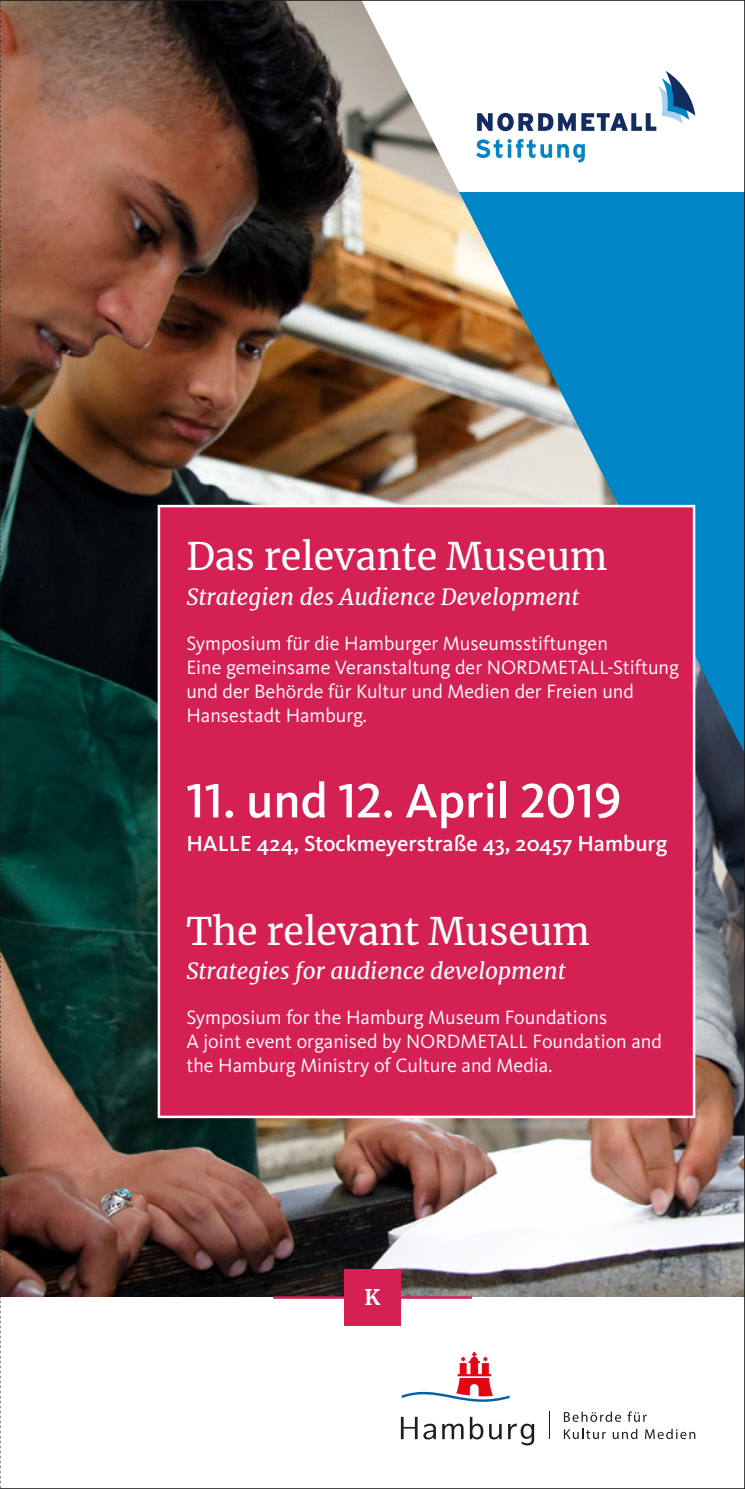
<style>
.page{position:relative;width:745px;height:1489px;background:#fff}
.page>*{position:absolute;margin:0;border:0;box-sizing:border-box;transform-origin:0 0}
.t1{font:500 50px "Kievit OT";color:#fff}
.t2{font:37.5px "Merriweather";color:#fff}
.t3{font:italic 22.5px "Merriweather";color:#fff}
.t4{font:500 22.5px "Kievit OT";color:#fff}
.t5{font:700 21.25px "Merriweather";color:#fff}
.t6{font:20px/24px "Kievit Pro";color:#fff}
</style>
<div class="page">
<img style="left:1px;top:0;width:743px;height:1446px">
<svg style="left:0;top:0;width:1px;height:1488px"></svg>
<h2 class="t2" style="left:186px;top:531px;width:422px">Das relevante Museum</h2>
<p class="t3" style="left:186px;top:581px;width:394px">Strategien des Audience Development</p>
<p class="t6" style="left:186px;top:631px;width:494px">Symposium für die Hamburger Museumsstiftungen<br>Eine gemeinsame Veranstaltung der NORDMETALL-Stiftung und der Behörde für Kultur und Medien der Freien und Hansestadt Hamburg.</p>
<h1 class="t1" style="left:186px;top:772px;width:436px">11. und 12. April 2019</h1>
<p class="t4" style="left:186px;top:831px;width:482px">HALLE 424, Stockmeyerstraße 43, 20457 Hamburg</p>
<h2 class="t2" style="left:186px;top:905px;width:404px">The relevant Museum</h2>
<p class="t3" style="left:186px;top:955px;width:381px">Strategies for audience development</p>
<p class="t6" style="left:186px;top:1005px;width:476px">Symposium for the Hamburg Museum Foundations<br>A joint event organised by NORDMETALL Foundation and the Hamburg Ministry of Culture and Media.</p>
<p class="t5" style="left:364px;top:1282px;width:17px">K</p>
</div>
